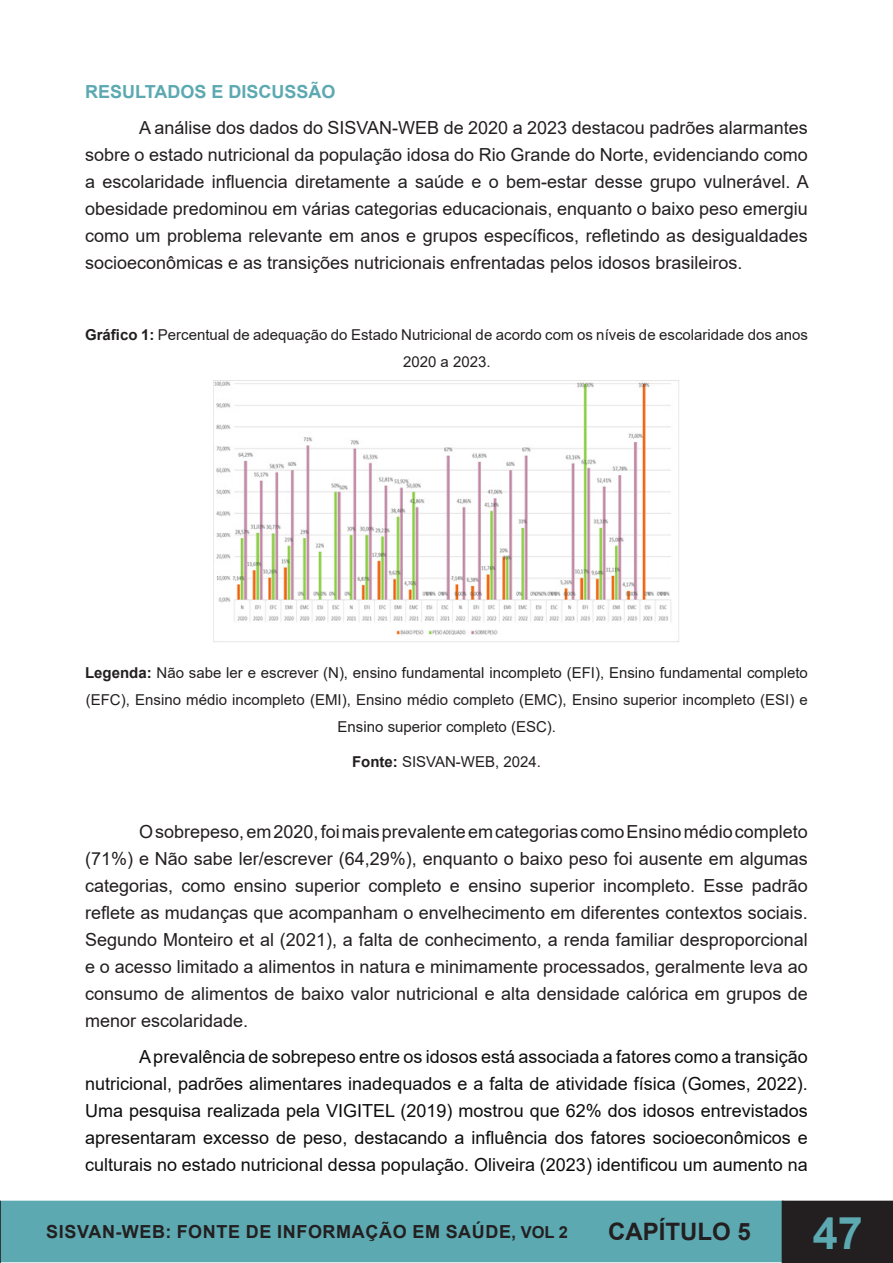
<style>
.page{position:relative;width:893px;height:1263px;background:#fff}
.page>*{position:absolute;margin:0;border:0;box-sizing:border-box;transform-origin:0 0}
.t1{font:700 45px "Arial";color:#5ca9b1}
.t2{font:700 24px "Arial";color:#231f20}
.t3{font:18px/27px "Arial";color:#231f20;text-align:justify}
.t4{font:18px/27px "Arial";color:#0d0d0d;text-align:justify}
.t5{font:700 18px "Arial";letter-spacing:.035em;color:#231f20}
.t6{font:700 18px "Arial";color:#5ca9b1}
.t7{font:15px/27px "Arial";color:#231f20;text-align:center}
.s1{font-weight:700}
.s2{font-size:16.5px}
</style>
<div class="page">
<div style="left:1px;top:1201px;width:782px;height:60px;background:#5ca9b1"></div>
<div style="left:0;top:1201px;width:784px;height:61px;border:2px solid #5ca9b1"></div>
<svg style="left:0;top:1201px;width:1px;height:62px"></svg>
<div style="left:782px;top:1201px;width:111px;height:62px;background:#231f20"></div>
<img style="left:213px;top:381px;width:466px;height:261px">
<p class="t6" style="left:85px;top:79px;width:252px">RESULTADOS E DISCUSSÃO</p>
<p class="t3" style="left:85px;top:114px;width:725px;text-indent:54px">A análise dos dados do SISVAN-WEB de 2020 a 2023 destacou padrões alarmantes sobre o estado nutricional da população idosa do Rio Grande do Norte, evidenciando como a escolaridade influencia diretamente a saúde e o bem-estar desse grupo vulnerável. A obesidade predominou em várias categorias educacionais, enquanto o baixo peso emergiu como um problema relevante em anos e grupos específicos, refletindo as desigualdades socioeconômicas e as transições nutricionais enfrentadas pelos idosos brasileiros.</p>
<p class="t7" style="left:85px;top:321px;width:724px"><span class="s1">Gráfico 1:</span> Percentual de adequação do Estado Nutricional de acordo com os níveis de escolaridade dos anos<br>2020 a 2023.</p>
<p class="t7" style="left:85px;top:659px;width:724px"><span class="s1">Legenda:</span> Não sabe ler e escrever (N), ensino fundamental incompleto (EFI), Ensino fundamental completo (EFC), Ensino médio incompleto (EMI), Ensino médio completo (EMC), Ensino superior incompleto (ESI) e<br>Ensino superior completo (ESC).</p>
<p class="t7" style="left:352px;top:748px;width:190px"><span class="s1">Fonte:</span> SISVAN-WEB, 2024.</p>
<p class="t3" style="left:85px;top:818px;width:724px;text-indent:54px">O sobrepeso, em 2020, foi mais prevalente em categorias como Ensino médio completo (71%) e Não sabe ler/escrever (64,29%), enquanto o baixo peso foi ausente em algumas categorias, como ensino superior completo e ensino superior incompleto. Esse padrão reflete as mudanças que acompanham o envelhecimento em diferentes contextos sociais.<br>Segundo Monteiro et al (2021), a falta de conhecimento, a renda familiar desproporcional e o acesso limitado a alimentos in natura e minimamente processados, geralmente leva ao consumo de alimentos de baixo valor nutricional e alta densidade calórica em grupos de menor escolaridade.</p>
<p class="t4" style="left:85px;top:1043px;width:724px;text-indent:54px">A prevalência de sobrepeso entre os idosos está associada a fatores como a transição nutricional, padrões alimentares inadequados e a falta de atividade física (Gomes, 2022).<br>Uma pesquisa realizada pela VIGITEL (2019) mostrou que 62% dos idosos entrevistados apresentaram excesso de peso, destacando a influência dos fatores socioeconômicos e culturais no estado nutricional dessa população. Oliveira (2023) identificou um aumento na</p>
<p class="t5" style="left:46px;top:1219px;width:523px">SISVAN-WEB: FONTE DE INFORMAÇÃO EM SAÚDE<span class="s2">, VOL 2</span></p>
<h2 class="t2" style="left:608px;top:1215px;width:144px">CAPÍTULO 5</h2>
<h1 class="t1" style="left:813px;top:1201px;width:52px">47</h1>
</div>
